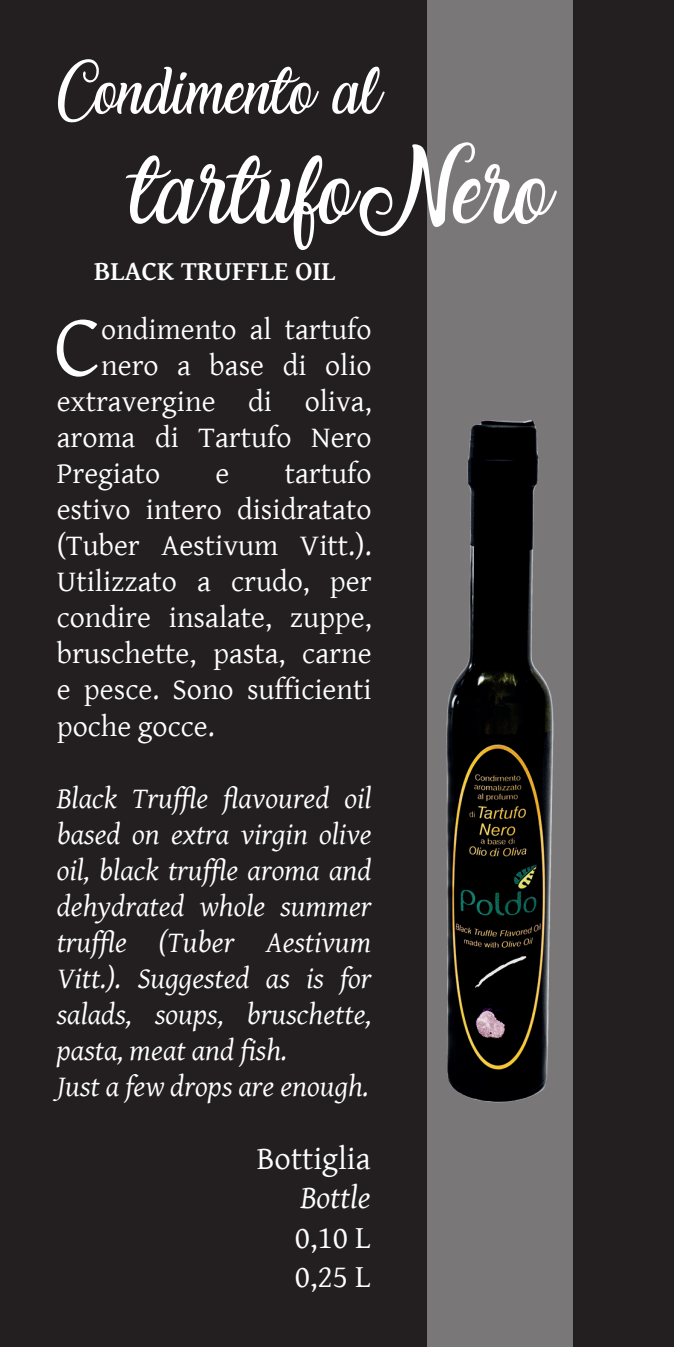
<style>
.page{position:relative;width:674px;height:1347px;background:#fff}
.page>*{position:absolute;margin:0;border:0;box-sizing:border-box;transform-origin:0 0}
.t1{font:88.5px "Gentium Basic";color:#fff}
.t2{font:72.5px "Laughing and Smiling";color:#fff}
.t3{font:50px "Laughing and Smiling";color:#fff}
.t4{font:32.5px/39px "Gentium Basic";color:#fff}
.t5{font:italic 32.5px "Gentium Basic";color:#fff}
.t6{font:30px/36px "Gentium Basic";color:#fff;text-align:justify}
.t7{font:italic 30px/36px "Gentium Basic";color:#fff}
.t8{font:700 27.5px "Gentium Basic";color:#fff}
</style>
<div class="page">
<div style="left:0;top:0;width:673px;height:1346px;background:#231f20"></div>
<div style="left:427px;top:0;width:145px;height:1346px;background:#7a7778"></div>
<img style="left:446px;top:420px;width:108px;height:683px">
<h3 class="t3" style="left:57px;top:55px;width:326px">Condimento al</h3>
<h2 class="t2" style="left:134px;top:138px;width:419px">tartufoNero</h2>
<p class="t8" style="left:94px;top:251px;width:243px">BLACK TRUFFLE OIL</p>
<h1 class="t1" style="left:54px;top:281px;width:49px">C</h1>
<p class="t6" style="left:101px;top:311px;width:272px">ondimento al tartufo</p>
<p class="t6" style="left:101px;top:347px;width:272px">nero a base di olio</p>
<p class="t6" style="left:57px;top:383px;width:316px">extravergine di oliva,</p>
<p class="t6" style="left:57px;top:419px;width:316px">aroma di Tartufo Nero</p>
<p class="t6" style="left:57px;top:455px;width:105px">Pregiato</p>
<p class="t6" style="left:215px;top:455px;width:15px">e</p>
<p class="t6" style="left:57px;top:455px;width:316px;text-indent:228px">tartufo estivo intero disidratato (Tuber Aestivum Vitt.).<br>Utilizzato a crudo, per condire insalate, zuppe, bruschette, pasta, carne e pesce. Sono sufficienti poche gocce.</p>
<p class="t7" style="left:57px;top:779px;width:316px">Black Truffle flavoured oil based on extra virgin olive oil, black truffle aroma and dehydrated whole summer truffle (Tuber Aestivum<br>Vitt.). Suggested as is for salads, soups, bruschette, pasta, meat and fish.<br>Just a few drops are enough.</p>
<p class="t4" style="left:256px;top:1138px;width:115px">Bottiglia</p>
<p class="t5" style="left:300px;top:1174px;width:72px">Bottle</p>
<p class="t4" style="left:294px;top:1216px;width:77px">0,10 L<br>0,25 L</p>
</div>
